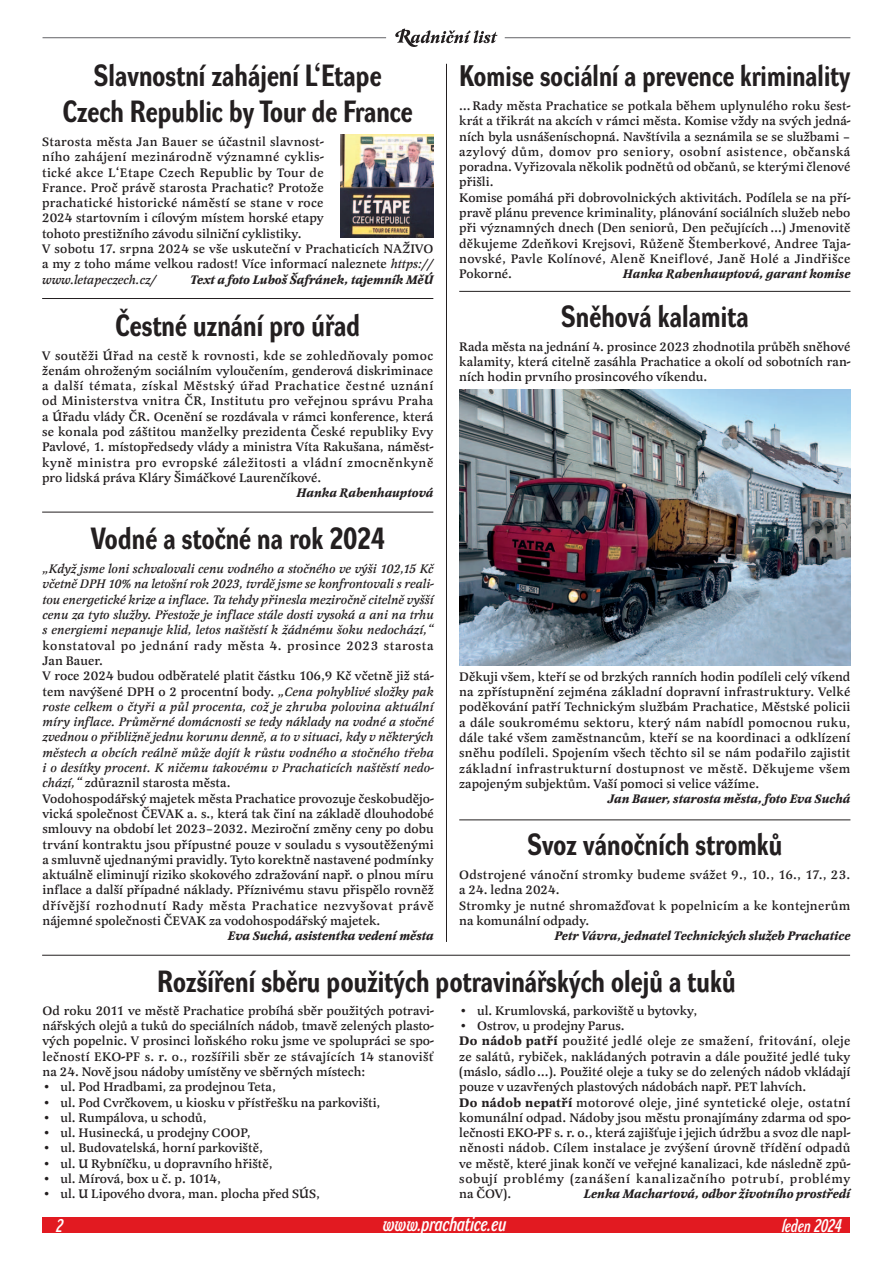
<style>
.page{position:relative;width:893px;height:1263px;background:#fff}
.page>*{position:absolute;margin:0;border:0;box-sizing:border-box;transform-origin:0 0}
.t1{font:700 30px/36px "Dyna Grotesk RM";letter-spacing:.005em;color:#231f20;text-align:center}
.t2{font:700 29.1px "Dyna Grotesk RM";letter-spacing:.005em;color:#231f20}
.t3{font:italic 21px "Dyna Grotesk DC";color:#fff}
.t4{font:italic 18px "Dyna Grotesk DC";color:#fff}
.t5{font:500 12.75px/15.3px "Latienne TEE";color:#231f20}
.t6{font:italic 500 12.75px/15.3px "Latienne TEE";letter-spacing:.005em;color:#231f20;text-align:justify}
.t7{font:italic 700 12.75px "Latienne TEE";color:#231f20}
.t8{font:500 12.75px/15.3px "Latienne TEE";letter-spacing:.02em;color:#231f20}
.s1{font-style:italic}
.s2{font-weight:700}
</style>
<div class="page">
<div style="left:43px;top:1217px;width:807px;height:16px;background:#e21a21"></div>
<svg style="left:395px;top:29px;width:103px;height:18px"></svg>
<img style="left:459px;top:390px;width:391px;height:275px">
<img style="left:341px;top:134px;width:92px;height:103px">
<hr style="left:43px;top:37px;width:343px;height:1px;background:#636366">
<hr style="left:505px;top:37px;width:345px;height:1px;background:#636366">
<hr style="left:42px;top:298px;width:391px;height:1px;background:#231f20">
<hr style="left:42px;top:512px;width:391px;height:1px;background:#231f20">
<hr style="left:459px;top:291px;width:391px;height:1px;background:#231f20">
<hr style="left:459px;top:819px;width:391px;height:1px;background:#231f20">
<hr style="left:446px;top:64px;width:1px;height:878px;background:#231f20">
<hr style="left:42px;top:955px;width:808px;height:1px;background:#231f20">
<h1 class="t1" style="left:63px;top:60px;width:351px">Slavnostní zahájení L‘Etape<br>Czech Republic by Tour de France</h1>
<p class="t5" style="left:42px;top:135px;width:393px">Starosta města Jan Bauer se účastnil slavnost-<br>ního zahájení mezinárodně významné cyklis-<br>tické akce L‘Etape Czech Republic by Tour de<br>France. Proč právě starosta Prachatic? Protože<br>prachatické historické náměstí se stane v roce<br>2024 startovním i cílovým místem horské etapy<br>tohoto prestižního závodu silniční cyklistiky.<br>V sobotu 17. srpna 2024 se vše uskuteční v Prachaticích NAŽIVO a my z toho máme velkou radost! Více informací naleznete <span class="s1">https:// www.letapeczech.cz/</span></p>
<p class="t7" style="left:190px;top:273px;width:245px">Text a foto Luboš Šafránek, tajemník MěÚ</p>
<h1 class="t1" style="left:116px;top:310px;width:246px">Čestné uznání pro úřad</h1>
<p class="t5" style="left:42px;top:349px;width:393px;text-align:justify">V soutěži Úřad na cestě k rovnosti, kde se zohledňovaly pomoc ženám ohroženým sociálním vyloučením, genderová diskriminace a další témata, získal Městský úřad Prachatice čestné uznání od Ministerstva vnitra ČR, Institutu pro veřejnou správu Praha a Úřadu vlády ČR. Ocenění se rozdávala v rámci konference, která se konala pod záštitou manželky prezidenta České republiky Evy Pavlové, 1. místopředsedy vlády a ministra Víta Rakušana, náměst&shy;kyně ministra pro evropské záležitosti a vládní zmocněnkyně pro lidská práva Kláry Šimáčkové Laurenčíkové.</p>
<p class="t7" style="left:297px;top:486px;width:138px">Hanka Rabenhauptová</p>
<h1 class="t1" style="left:91px;top:523px;width:295px">Vodné a stočné na rok 2024</h1>
<p class="t6" style="left:43px;top:562px;width:393px">„Když jsme loni schvalovali cenu vodného a stočného ve výši 102,15 Kč včetně DPH 10% na letošní rok 2023, tvrdě jsme se konfrontovali s reali&shy;tou energetické krize a inflace. Ta tehdy přinesla meziročně citelně vyšší cenu za tyto služby. Přestože je inflace stále dosti vysoká a ani na trhu s energiemi nepanuje klid, letos naštěstí k žádnému šoku nedochází,“</p>
<p class="t5" style="left:43px;top:639px;width:393px">konstatoval po jednání rady města 4. prosince 2023 starosta Jan Bauer.<br>V roce 2024 budou odběratelé platit částku 106,9 Kč včetně již stá&shy;tem navýšené DPH o 2 procentní body. <span class="s1">„Cena pohyblivé složky pak roste celkem o čtyři a půl procenta, což je zhruba polovina aktuální míry inflace. Průměrné domácnosti se tedy náklady na vodné a stočné zvednou o přibližně jednu korunu denně, a to v situaci, kdy v některých městech a obcích reálně může dojít k růstu vodného a stočného třeba i o desítky procent. K ničemu takovému v Prachaticích naštěstí nedo&shy;chází,“</span> zdůraznil starosta města.<br>Vodohospodářský majetek města Prachatice provozuje českobudějo&shy;vická společnost ČEVAK a. s., která tak činí na základě dlouhodobé smlouvy na období let 2023–2032. Meziroční změny ceny po dobu trvání kontraktu jsou přípustné pouze v souladu s vysoutěženými a smluvně ujednanými pravidly. Tyto korektně nastavené podmínky aktuálně eliminují riziko skokového zdražování např. o plnou míru inflace a další případné náklady. Příznivému stavu přispělo rovněž dřívější rozhodnutí Rady města Prachatice nezvyšovat právě nájemné společnosti ČEVAK za vodohospodářský majetek.</p>
<p class="t7" style="left:228px;top:929px;width:207px">Eva Suchá, asistentka vedení města</p>
<h2 class="t2" style="left:459px;top:65px;width:392px">Komise sociální a prevence kriminality</h2>
<p class="t5" style="left:459px;top:99px;width:393px">… Rady města Prachatice se potkala během uplynulého roku šest&shy;krát a třikrát na akcích v rámci města. Komise vždy na svých jedná&shy;ních byla usnášeníschopná. Navštívila a seznámila se se službami – azylový dům, domov pro seniory, osobní asistence, občanská poradna. Vyřizovala několik podnětů od občanů, se kterými členové přišli.<br>Komise pomáhá při dobrovolnických aktivitách. Podílela se na pří&shy;pravě plánu prevence kriminality, plánování sociálních služeb nebo při významných dnech (Den seniorů, Den pečujících …) Jmenovitě děkujeme Zdeňkovi Krejsovi, Růženě Štemberkové, Andree Taja&shy;novské, Pavle Kolínové, Aleně Kneiflové, Janě Holé a Jindřišce Pokorné.</p>
<p class="t7" style="left:623px;top:267px;width:229px">Hanka Rabenhauptová, garant komise</p>
<h1 class="t1" style="left:561px;top:301px;width:189px">Sněhová kalamita</h1>
<p class="t5" style="left:459px;top:340px;width:393px;text-align:justify">Rada města na jednání 4. prosince 2023 zhodnotila průběh sněhové kalamity, která citelně zasáhla Prachatice a okolí od sobotních ran&shy;ních hodin prvního prosincového víkendu.</p>
<p class="t5" style="left:459px;top:670px;width:393px;text-align:justify">Děkuji všem, kteří se od brzkých ranních hodin podíleli celý víkend na zpřístupnění zejména základní dopravní infrastruktury. Velké poděkování patří Technickým službám Prachatice, Městské policii a dále soukromému sektoru, který nám nabídl pomocnou ruku, dále také všem zaměstnancům, kteří se na koordinaci a odklízení sněhu podíleli. Spojením všech těchto sil se nám podařilo zajistit základní infrastrukturní dostupnost ve městě. Děkujeme všem zapojeným subjektům. Vaší pomoci si velice vážíme.</p>
<p class="t7" style="left:608px;top:792px;width:244px">Jan Bauer, starosta města, foto Eva Suchá</p>
<h1 class="t1" style="left:527px;top:829px;width:256px">Svoz vánočních stromků</h1>
<p class="t8" style="left:459px;top:868px;width:393px">Odstrojené vánoční stromky budeme svážet 9., 10., 16., 17., 23. a 24. ledna 2024.<br>Stromky je nutné shromažďovat k popelnicím a ke kontejnerům na komunální odpady.</p>
<p class="t7" style="left:555px;top:929px;width:297px">Petr Vávra, jednatel Technických služeb Prachatice</p>
<h1 class="t1" style="left:157px;top:966px;width:579px">Rozšíření sběru použitých potravinářských olejů a tuků</h1>
<p class="t5" style="left:43px;top:1004px;width:393px;text-align:justify">Od roku 2011 ve městě Prachatice probíhá sběr použitých potravi&shy;nářských olejů a tuků do speciálních nádob, tmavě zelených plasto&shy;vých popelnic. V prosinci loňského roku jsme ve spolupráci se spo&shy;lečností EKO-PF s. r. o., rozšířili sběr ze stávajících 14 stanovišť na 24. Nově jsou nádoby umístěny ve sběrných místech:</p>
<p class="t5" style="left:43px;top:1080px;width:235px">• ul. Pod Hradbami, za prodejnou Teta,</p>
<p class="t5" style="left:43px;top:1096px;width:339px">• ul. Pod Cvrčkovem, u kiosku v přístřešku na parkovišti,</p>
<p class="t5" style="left:43px;top:1111px;width:166px">• ul. Rumpálova, u schodů,</p>
<p class="t5" style="left:43px;top:1126px;width:210px">• ul. Husinecká, u prodejny COOP,</p>
<p class="t5" style="left:43px;top:1141px;width:222px">• ul. Budovatelská, horní parkoviště,</p>
<p class="t5" style="left:43px;top:1157px;width:232px">• ul. U Rybníčku, u dopravního hřiště,</p>
<p class="t5" style="left:43px;top:1172px;width:180px">• ul. Mírová, box u č. p. 1014,</p>
<p class="t5" style="left:43px;top:1187px;width:279px">• ul. U Lipového dvora, man. plocha před SÚS,</p>
<p class="t5" style="left:459px;top:1004px;width:239px">• ul. Krumlovská, parkoviště u bytovky,</p>
<p class="t5" style="left:459px;top:1019px;width:393px">• Ostrov, u prodejny Parus.<br><span class="s2">Do nádob patří</span> použité jedlé oleje ze smažení, fritování, oleje ze salátů, rybiček, nakládaných potravin a dále použité jedlé tuky (máslo, sádlo …). Použité oleje a tuky se do zelených nádob vkládají pouze v uzavřených plastových nádobách např. PET lahvích.<br><span class="s2">Do nádob nepatří</span> motorové oleje, jiné syntetické oleje, ostatní komunální odpad. Nádoby jsou městu pronajímány zdarma od spo&shy;lečnosti EKO-PF s. r. o., která zajišťuje i jejich údržbu a svoz dle napl&shy;něnosti nádob. Cílem instalace je zvýšení úrovně třídění odpadů ve městě, které jinak končí ve veřejné kanalizaci, kde následně způ&shy;sobují problémy (zanášení kanalizačního potrubí, problémy na ČOV).</p>
<p class="t7" style="left:584px;top:1187px;width:268px">Lenka Machartová, odbor životního prostředí</p>
<h3 class="t3" style="left:383px;top:1215px;width:125px">www.prachatice.eu</h3>
<h3 class="t4" style="left:56px;top:1218px;width:8px">2</h3>
<h3 class="t4" style="left:782px;top:1218px;width:61px">leden 2024</h3>
</div>
